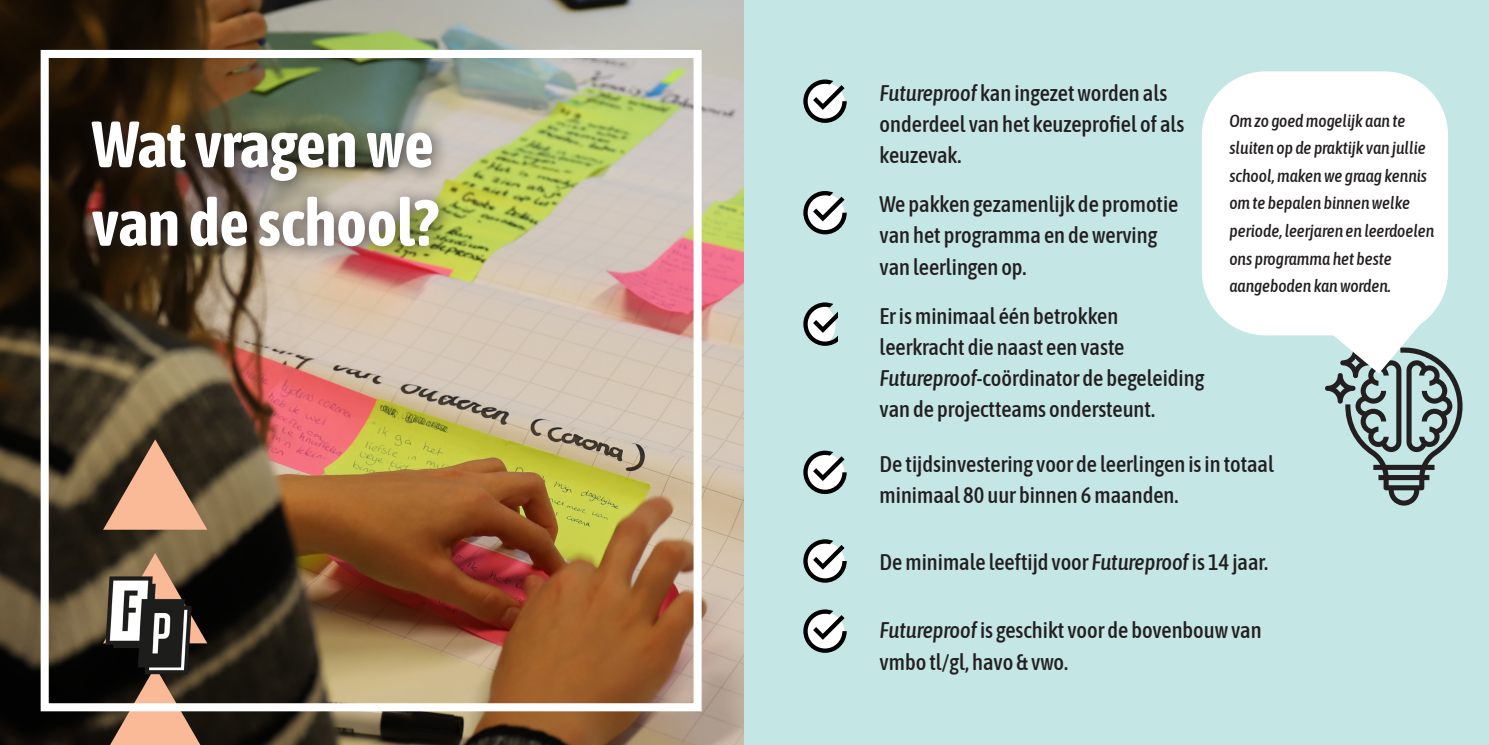
<style>
.page{position:relative;width:1489px;height:745px;background:#fff}
.page>*{position:absolute;margin:0;border:0;box-sizing:border-box;transform-origin:0 0}
.t1{font:700 64.88px "Asap Condensed";color:#fff}
.t2{font:500 22.5px/31.2px "Asap Condensed";color:#231f20}
.t3{font:italic 500 17.5px "Asap Condensed";color:#231f20}
.s1{font-style:italic}
</style>
<div class="page">
<img style="left:0;top:0;width:744px;height:744px">
<svg style="left:103px;top:439px;width:104px;height:90px;background:#99745b"></svg>
<svg style="left:110px;top:699px;width:90px;height:45px;background:#c8977c"></svg>
<div style="left:41px;top:50px;width:660px;height:660px;border:8px solid #fff"></div>
<div style="left:80px;top:109px;width:375px;height:155px;background:#231f20;opacity:.75"></div>
<img style="left:73px;top:549px;width:149px;height:150px">
<div style="left:744px;top:0;width:744px;height:744px;background:#c4e6e5"></div>
<svg style="left:1321px;top:271px;width:141px;height:234px"></svg>
<div style="left:1201px;top:71px;width:246px;height:264px;background:#fff;border-radius:64px"></div>
<svg style="left:803px;top:79px;width:43px;height:44px"></svg>
<svg style="left:803px;top:191px;width:43px;height:43px"></svg>
<svg style="left:803px;top:302px;width:34px;height:43px"></svg>
<svg style="left:803px;top:450px;width:43px;height:43px"></svg>
<svg style="left:803px;top:539px;width:43px;height:43px"></svg>
<svg style="left:803px;top:609px;width:43px;height:43px"></svg>
<p class="t1" style="left:92px;top:98px;width:343px">Wat vragen we</p>
<p class="t1" style="left:92px;top:176px;width:347px">van de school?</p>
<p class="t2" style="left:879px;top:76px;width:306px"><span class="s1">Futureproof</span> kan ingezet worden als onderdeel van het keuzeprofiel of als keuzevak.</p>
<p class="t2" style="left:879px;top:187px;width:300px">We pakken gezamenlijk de promotie van het programma en de werving van leerlingen op.</p>
<p class="t2" style="left:879px;top:298px;width:326px">Er is minimaal één betrokken leerkracht die naast een vaste <span class="s1">Futureproof</span>-coördinator de begeleiding van de projectteams ondersteunt.</p>
<p class="t2" style="left:879px;top:446px;width:396px">De tijdsinvestering voor de leerlingen is in totaal minimaal 80 uur binnen 6 maanden.</p>
<p class="t3" style="left:1229px;top:108px;width:177px">Om zo goed mogelijk aan te</p>
<p class="t3" style="left:1229px;top:136px;width:198px">sluiten op de praktijk van jullie</p>
<p class="t3" style="left:1229px;top:163px;width:199px">school, maken we graag kennis</p>
<p class="t3" style="left:1229px;top:191px;width:182px">om te bepalen binnen welke</p>
<p class="t3" style="left:1229px;top:218px;width:206px">periode, leerjaren en leerdoelen</p>
<p class="t3" style="left:1229px;top:246px;width:164px">ons programma het beste</p>
<p class="t3" style="left:1229px;top:273px;width:163px">aangeboden kan worden.</p>
<p class="t2" style="left:879px;top:544px;width:390px">De minimale leeftijd voor <span class="s1">Futureproof</span> is 14 jaar.</p>
<p class="t2" style="left:879px;top:613px;width:383px"><span class="s1">Futureproof</span> is geschikt voor de bovenbouw van vmbo tl/gl, havo &amp; vwo.</p>
</div>
